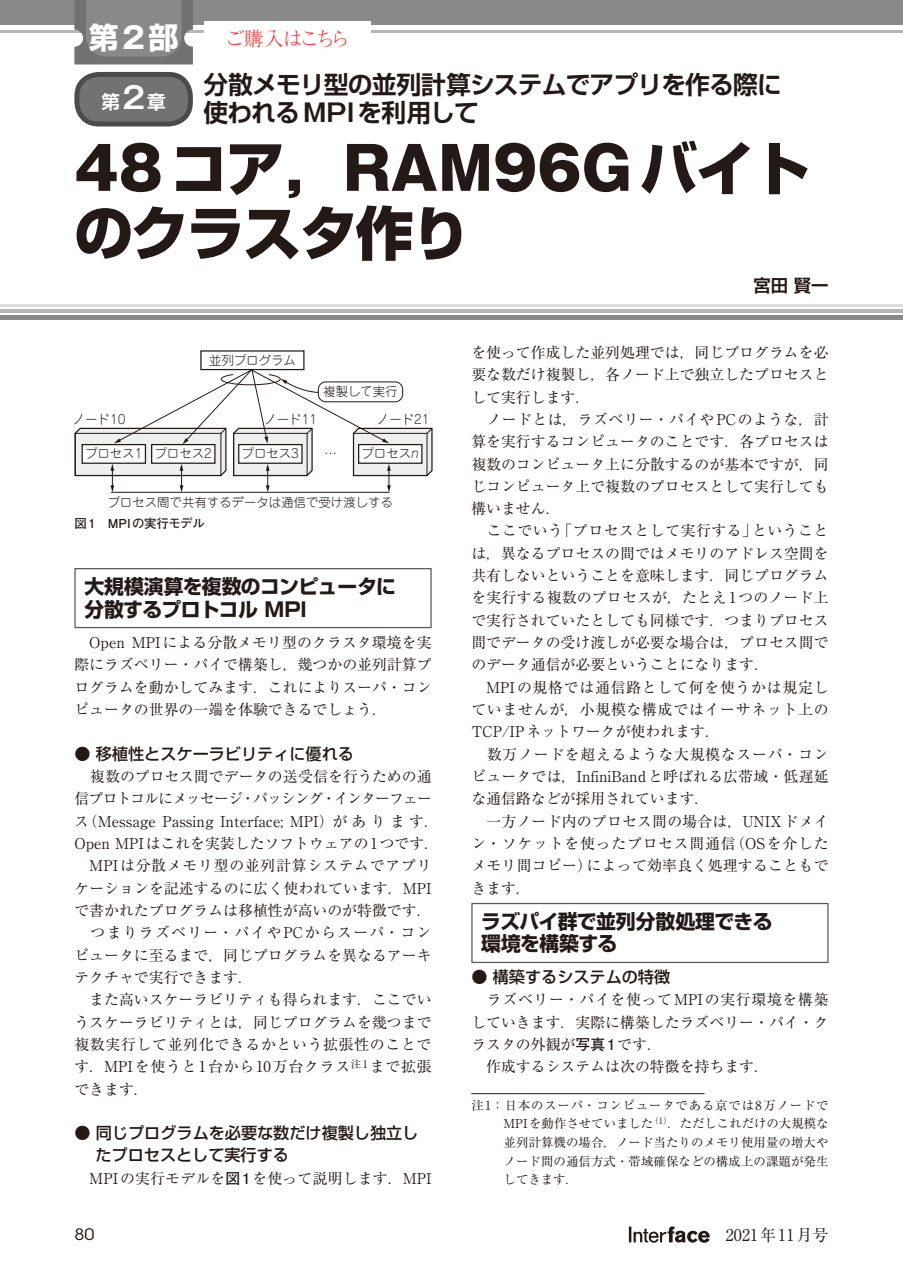
<style>
.page{position:relative;width:903px;height:1275px;background:#fff}
.page>*{position:absolute;margin:0;border:0;box-sizing:border-box;transform-origin:0 0}
.t1{font:800 58.27px "Gothic MB101 Pro";color:#231916}
.t2{font:800 58.27px "Shin Go Pro";letter-spacing:-.035em;color:#231916}
.t3{font:700 29.75px "Shin Go Pro";color:#fff}
.t4{font:700 24.85px/28.5px "Shin Go Pro De";letter-spacing:-.035em;color:#231916}
.t5{font:700 19.78px/22.4px "Shin Go Pro";letter-spacing:-.035em;color:#231916}
.t6{font:300 19.78px "Ryumin Pr 6 N";letter-spacing:-.105em;color:#ee383d}
.t7{font:700 18.55px "Shin Go Pro De";color:#fff}
.t8{font:700 17.32px "Shin Go Pro De";color:#231916}
.t9{font:500 16.1px/22.4px "Shin Go Pro";color:#231916}
.t10{font:16.1px "Ryumin Pro";color:#231916}
.t11{font:15.58px "ITC Avant Garde Std";color:#231916;scale:1.11 1}
.t12{font:14.88px/22.4px "Ryumin Pro";color:#231916;text-align:justify}
.t13{font:14.88px "Ryumin Pro";letter-spacing:.045em;color:#231916}
.t14{font:12.42px/18.6px "Ryumin Pro";letter-spacing:.01em;color:#231916;text-align:justify}
.t15{font:300 12.42px "Jun 101 Pro";color:#231916}
.t16{font:700 12.42px "Futo Go B101 Pro";letter-spacing:-.02em;color:#231916}
.s1{font-family:"Gothic MB101 Pro"}
.s2{font-family:"Gothic MB101 Pro De";font-size:29.75px}
.s3{font-family:"Gothic MB101 Pro De"}
.s4{font-family:"Shin Go Pro"}
.s5{font-family:"Futo Go B101 Pro";font-weight:700}
</style>
<div class="page">
<svg style="left:629px;top:1226px;width:81px;height:17px"></svg>
<div style="left:0;top:0;width:903px;height:25px;background:#898989"></div>
<hr style="left:0;top:30px;width:903px;height:2px;background:#b5b5b6">
<hr style="left:0;top:309px;width:903px;height:4px;background:#b5b5b6">
<div style="left:0;top:315px;width:903px;height:5px;background:#898989"></div>
<hr style="left:0;top:304px;width:903px;height:2px;background:#dcdddd">
<div style="left:74px;top:568px;width:358px;height:60px;border:1px solid #595857"></div>
<div style="left:471px;top:903px;width:357px;height:60px;border:1px solid #595857"></div>
<hr style="left:111px;top:492px;width:278px;height:1px;background:#231916">
<svg style="left:74px;top:369px;width:359px;height:123px"></svg>
<div style="left:318px;top:382px;width:85px;height:20px;background:#fff;border-radius:7px"></div>
<div style="left:318px;top:382px;width:85px;height:20px;border:1px solid #231916;border-radius:7px"></div>
<hr style="left:471px;top:1093px;width:233px;height:1px;background:#231916">
<svg style="left:74px;top:0;width:119px;height:64px"></svg>
<div style="left:77px;top:74px;width:113px;height:50px;background:#727272;border-radius:22px"></div>
<div style="left:74px;top:72px;width:119px;height:54px;border:5px solid #4d4a4a;border-radius:22px"></div>
<div style="left:204px;top:21px;width:167px;height:34px;background:#fff"></div>
<h2 class="t3" style="left:89px;top:14px;width:91px">第<span class="s1">2</span>部</h2>
<p class="t7" style="left:101px;top:87px;width:66px">第<span class="s2">2</span>章</p>
<h3 class="t6" style="left:225px;top:23px;width:127px">ご購入はこちら</h3>
<h3 class="t4" style="left:203px;top:67px;width:580px">分散メモリ型の並列計算システムでアプリを作る際に使われる <span class="s3">MPI</span> を利用して</h3>
<h1 class="t1" style="left:74px;top:120px;width:737px">48<span class="s4">コア</span>，RAM96G<span class="s4">バイト</span></h1>
<h1 class="t2" style="left:74px;top:187px;width:397px">のクラスタ作り</h1>
<p class="t15" style="left:209px;top:350px;width:88px">並列プログラム</p>
<p class="t15" style="left:323px;top:382px;width:76px">複製して実行</p>
<p class="t15" style="left:73px;top:409px;width:54px">ノード10</p>
<p class="t15" style="left:264px;top:409px;width:54px">ノード11</p>
<p class="t15" style="left:377px;top:409px;width:54px">ノード21</p>
<p class="t15" style="left:85px;top:444px;width:59px">プロセス1</p>
<p class="t15" style="left:108px;top:493px;width:287px">プロセス間で共有するデータは通信で受け渡しする</p>
<p class="t15" style="left:155px;top:444px;width:59px">プロセス2</p>
<p class="t15" style="left:242px;top:444px;width:59px">プロセス3</p>
<p class="t15" style="left:324px;top:444px;width:14px">…</p>
<p class="t15" style="left:361px;top:444px;width:59px">プロセスn</p>
<p class="t16" style="left:75px;top:513px;width:132px">図 1　MPIの実行モデル</p>
<h3 class="t5" style="left:84px;top:573px;width:313px">大規模演算を複数のコンピュータに分散するプロトコル MPI</h3>
<p class="t12" style="left:74px;top:630px;width:359px">　Open MPIによる分散メモリ型のクラスタ環境を実際にラズベリー・パイで構築し，幾つかの並列計算プログラムを動かしてみます．これによりスーパ・コンピュータの世界の一端を体験できるでしょう．</p>
<p class="t9" style="left:74px;top:740px;width:281px">● 移植性とスケーラビリティに優れる</p>
<p class="t12" style="left:74px;top:764px;width:366px;text-align:left;text-indent:16px">複数のプロセス間でデータの送受信を行うための通信プロトコルにメッセージ・パッシング・インターフェース（Message Passing Interface; MPI）があります．<br>Open MPIはこれを実装したソフトウェアの1つです．　MPIは分散メモリ型の並列計算システムでアプリケーションを記述するのに広く使われています．MPIで書かれたプログラムは移植性が高いのが特徴です．　つまりラズベリー・パイやPCからスーパ・コンピュータに至るまで，同じプログラムを異なるアーキテクチャで実行できます．</p>
<p class="t12" style="left:74px;top:987px;width:359px;text-indent:15px">また高いスケーラビリティも得られます．ここでいうスケーラビリティとは，同じプログラムを幾つまで複数実行して並列化できるかという拡張性のことです．MPIを使うと1台から10万台クラス<sup>注1</sup>まで拡張できます．</p>
<p class="t9" style="left:95px;top:1120px;width:324px;text-indent:-21px">● 同じプログラムを必要な数だけ複製し独立したプロセスとして実行する</p>
<p class="t12" style="left:89px;top:1166px;width:344px">MPIの実行モデルを<span class="s5">図1</span>を使って説明します．MPI</p>
<p class="t8" style="left:753px;top:271px;width:77px">宮田 賢一</p>
<p class="t12" style="left:471px;top:340px;width:359px">を使って作成した並列処理では，同じプログラムを必要な数だけ複製し，各ノード上で独立したプロセスとして実行します．</p>
<p class="t12" style="left:471px;top:407px;width:359px;text-align:left;text-indent:15px">ノードとは，ラズベリー・パイやPCのような，計算を実行するコンピュータのことです．各プロセスは複数のコンピュータ上に分散するのが基本ですが，同じコンピュータ上で複数のプロセスとして実行しても構いません．<br>　ここでいう「プロセスとして実行する」ということは，異なるプロセスの間ではメモリのアドレス空間を共有しないということを意味します．同じプログラムを実行する複数のプロセスが，たとえ1つのノード上で実行されていたとしても同様です．つまりプロセス間でデータの受け渡しが必要な場合は，プロセス間でのデータ通信が必要ということになります．<br>　MPIの規格では通信路として何を使うかは規定していませんが，小規模な構成ではイーサネット上の<br>TCP/IPネットワークが使われます．<br>　数万ノードを超えるような大規模なスーパ・コンピュータでは，InfiniBandと呼ばれる広帯域・低遅延な通信路などが採用されています．<br>　一方ノード内のプロセス間の場合は，UNIXドメイン・ソケットを使ったプロセス間通信（OSを介したメモリ間コピー）によって効率良く処理することもできます．</p>
<h3 class="t5" style="left:481px;top:908px;width:293px">ラズパイ群で並列分散処理できる環境を構築する</h3>
<p class="t9" style="left:471px;top:964px;width:200px">● 構築するシステムの特徴</p>
<p class="t13" style="left:487px;top:988px;width:343px">ラズベリー・パイを使ってMPIの実行環境を構築</p>
<p class="t12" style="left:471px;top:1010px;width:359px">していきます．実際に構築したラズベリー・パイ・ク</p>
<p class="t12" style="left:471px;top:1032px;width:192px">ラスタの外観が<span class="s5">写真 1</span>です．</p>
<p class="t12" style="left:486px;top:1054px;width:284px">作成するシステムは次の特徴を持ちます．</p>
<p class="t14" style="left:504px;top:1095px;width:326px;text-indent:-32px">注1：日本のスーパ・コンピュータである京では8万ノードでMPIを動作させていました<sup>（1）</sup>．ただしこれだけの大規模な並列計算機の場合，ノード当たりのメモリ使用量の増大やノード間の通信方式・帯域確保などの構成上の課題が発生してきます．</p>
<p class="t11" style="left:74px;top:1225px;width:20px">80</p>
<p class="t10" style="left:710px;top:1222px;width:120px">　2021年11月号</p>
</div>
